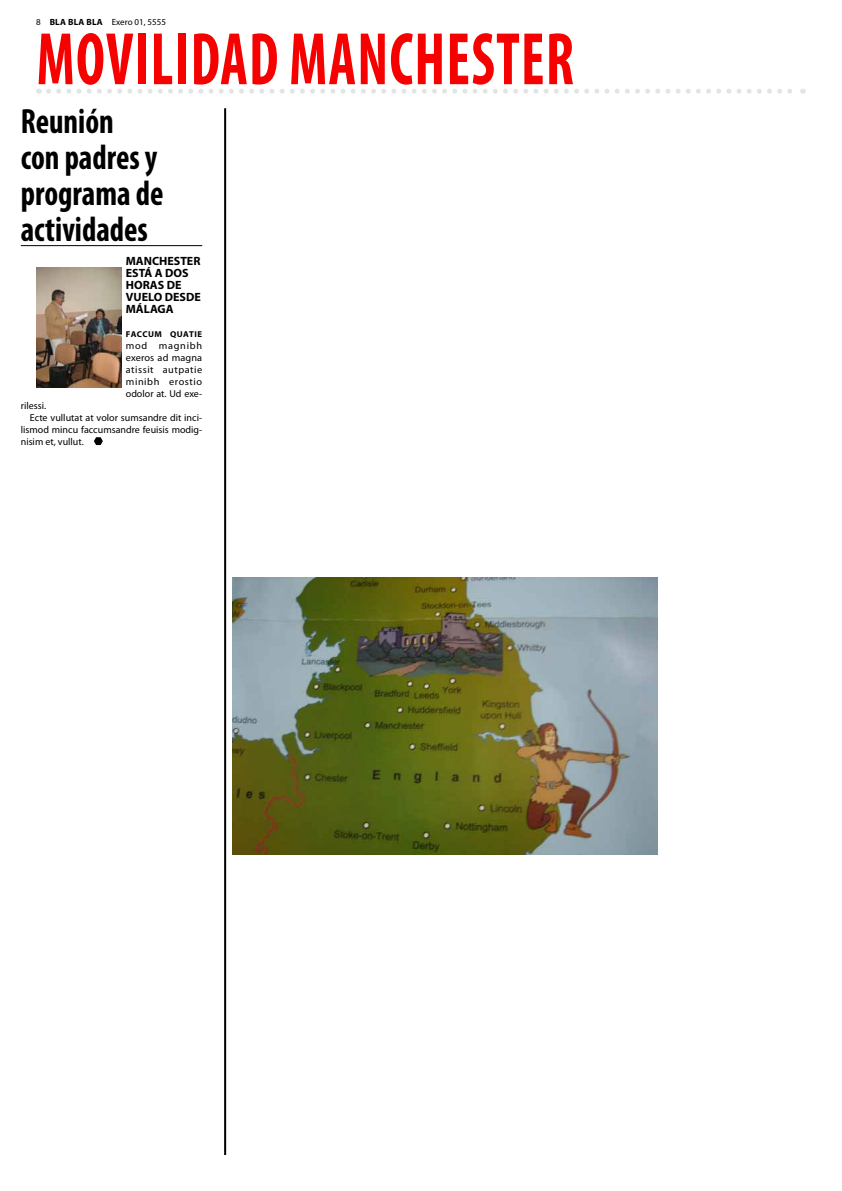
<style>
.page{position:relative;width:842px;height:1191px;background:#fff}
.page>*{position:absolute;margin:0;border:0;box-sizing:border-box;transform-origin:0 0}
.t1{font:700 condensed 75px "Myriad Pro";color:#f60000;scale:.8 1}
.t2{font:700 condensed 35.2px/36px "Myriad Pro";color:#000;scale:.91 1}
.t3{font:700 12px/12px "Myriad Pro";color:#000}
.t4{font:10px/12px "Myriad Pro";color:#000;text-align:justify}
.t5{font:9px "Myriad Pro";color:#000}
.t6{font:700 8.5px "Myriad Pro";color:#000}
.s1{font-weight:700}
</style>
<div class="page">
<img style="left:36px;top:267px;width:85px;height:121px">
<img style="left:232px;top:577px;width:425px;height:277px">
<hr style="left:224px;top:108px;width:2px;height:1047px;background:#000">
<hr style="left:21px;top:245px;width:181px;height:1px;background:#000">
<svg style="left:94px;top:437px;width:9px;height:8px"></svg>
<svg style="left:49px;top:89px;width:754px;height:5px"></svg>
<p class="t5" style="left:36px;top:16px;width:131px">8 <span class="s1">BLA BLA BLA</span> Exero 01, 5555</p>
<h1 class="t1" style="left:37px;top:12px;width:35px">MOVILIDAD</h1>
<h1 class="t1" style="left:289px;top:12px;width:37px">MANCHESTER</h1>
<h2 class="t2" style="left:21px;top:102px;width:158px">Reunión<br>con padres y programa de actividades</h2>
<p class="t3" style="left:126px;top:254px;width:76px">MANCHESTER<br>ESTÁ A DOS<br>HORAS DE<br>VUELO DESDE<br>MÁLAGA</p>
<p class="t6" style="left:126px;top:328px;width:7px">FACCUM</p>
<p class="t6" style="left:170px;top:328px;width:7px">QUATIE</p>
<p class="t4" style="left:126px;top:339px;width:78px">mod magnibh exeros ad magna atissit autpatie minibh erostio odolor at. Ud exe-</p>
<p class="t4" style="left:21px;top:399px;width:27px">rilessi.</p>
<p class="t4" style="left:30px;top:411px;width:174px">Ecte vullutat at volor sumsandre dit inci-</p>
<p class="t4" style="left:21px;top:423px;width:183px">lismod mincu faccumsandre feuisis modig-</p>
<p class="t4" style="left:21px;top:435px;width:65px">nisim et, vullut.</p>
</div>
